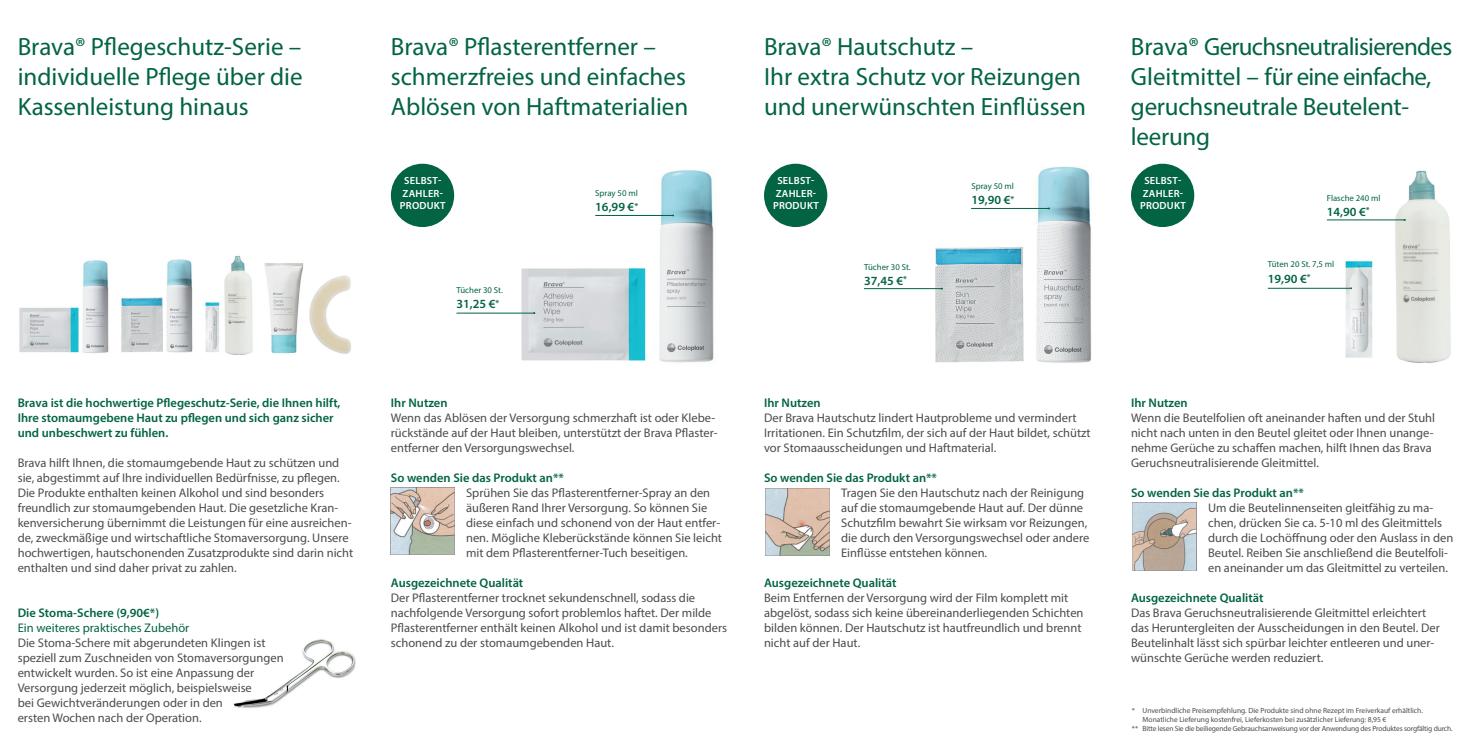
<style>
.page{position:relative;width:1482px;height:745px;background:#fff}
.page>*{position:absolute;margin:0;border:0;box-sizing:border-box;transform-origin:0 0}
.t1{font:25px/30px "Myriad Pro";color:#026442}
.t2{font:12.5px/15px "Myriad Pro";color:#4b4c4d}
.t3{font:600 12.5px/15px "Myriad Pro";color:#026442}
.t4{font:12.5px "Myriad Pro";color:#026442}
.t5{font:600 10.38px/12.4px "Myriad Pro";letter-spacing:.02em;color:#fff;text-align:center}
.t6{font:8.75px "Myriad Pro";color:#026442}
.t7{font:7.5px "Myriad Pro";color:#4b4c4d}
.t8{font:7.5px "Myriad Pro";letter-spacing:-.02em;color:#4b4c4d}
</style>
<div class="page">
<img style="left:234px;top:639px;width:122px;height:69px">
<img style="left:19px;top:255px;width:332px;height:100px">
<img style="left:515px;top:170px;width:199px;height:193px">
<img style="left:894px;top:166px;width:197px;height:197px">
<img style="left:1325px;top:170px;width:126px;height:193px">
<div style="left:391px;top:164px;width:63px;height:63px;background:#026442;border-radius:50%"></div>
<div style="left:764px;top:164px;width:63px;height:63px;background:#026442;border-radius:50%"></div>
<div style="left:1130px;top:164px;width:64px;height:63px;background:#026442;border-radius:50%"></div>
<hr style="left:595px;top:215px;width:79px;height:1px;background:#026442">
<hr style="left:456px;top:313px;width:79px;height:1px;background:#026442">
<hr style="left:1326px;top:219px;width:79px;height:1px;background:#026442">
<hr style="left:864px;top:288px;width:78px;height:1px;background:#026442">
<hr style="left:971px;top:208px;width:78px;height:1px;background:#026442">
<hr style="left:1267px;top:288px;width:82px;height:1px;background:#026442">
<img style="left:391px;top:487px;width:63px;height:67px">
<img style="left:765px;top:488px;width:64px;height:67px">
<img style="left:1132px;top:502px;width:64px;height:67px">
<h1 class="t1" style="left:18px;top:31px;width:286px;text-align:justify">Brava® Pflegeschutz-Serie – individuelle Pflege über die Kassenleistung hinaus</h1>
<h1 class="t1" style="left:391px;top:31px;width:299px">Brava® Pflasterentferner – schmerzfreies und einfaches<br>Ablösen von Haftmaterialien</h1>
<h1 class="t1" style="left:764px;top:31px;width:323px">Brava® Hautschutz –<br>Ihr extra Schutz vor Reizungen und unerwünschten Einflüssen</h1>
<h1 class="t1" style="left:1130px;top:31px;width:323px">Brava® Geruchsneutralisierendes<br>Gleitmittel – für eine einfache, geruchsneutrale Beutelent&shy;leerung</h1>
<p class="t3" style="left:18px;top:394px;width:324px">Brava ist die hochwertige Pflegeschutz-Serie, die Ihnen hilft,<br>Ihre stomaumgebene Haut zu pflegen und sich ganz sicher und unbeschwert zu fühlen.</p>
<p class="t2" style="left:18px;top:454px;width:337px">Brava hilft Ihnen, die stomaumgebende Haut zu schützen und sie, abgestimmt auf Ihre individuellen Bedürfnisse, zu pflegen.<br>Die Produkte enthalten keinen Alkohol und sind besonders freundlich zur stomaumgebenden Haut. Die gesetzliche Kran&shy;kenversicherung übernimmt die Leistungen für eine ausreichen&shy;de, zweckmäßige und wirtschaftliche Stomaversorgung. Unsere hochwertigen, hautschonenden Zusatzprodukte sind darin nicht enthalten und sind daher privat zu zahlen.</p>
<p class="t3" style="left:18px;top:604px;width:143px">Die Stoma-Schere (9,90€*)</p>
<p class="t4" style="left:18px;top:619px;width:173px">Ein weiteres praktisches Zubehör</p>
<p class="t2" style="left:18px;top:634px;width:267px">Die Stoma-Schere mit abgerundeten Klingen ist speziell zum Zuschneiden von Stomaversorgungen entwickelt wurden. So ist eine Anpassung der Versorgung jederzeit möglich, beispielsweise<br>bei Gewichtveränderungen oder in den<br>ersten Wochen nach der Operation.</p>
<p class="t5" style="left:400px;top:174px;width:47px">Selbst&shy;zah ler&shy;produkt</p>
<p class="t5" style="left:773px;top:174px;width:47px">Selbst&shy;zah ler&shy;produkt</p>
<p class="t5" style="left:1139px;top:174px;width:47px">Selbst&shy;zah ler&shy;produkt</p>
<p class="t6" style="left:971px;top:181px;width:44px">Spray 50 ml</p>
<p class="t3" style="left:971px;top:192px;width:44px">19,90 €<sup>*</sup></p>
<p class="t6" style="left:595px;top:188px;width:44px">Spray 50 ml</p>
<p class="t3" style="left:595px;top:199px;width:44px">16,99 €<sup>*</sup></p>
<p class="t6" style="left:456px;top:284px;width:48px">Tücher 30 St.</p>
<p class="t3" style="left:456px;top:296px;width:44px">31,25 €<sup>*</sup></p>
<p class="t6" style="left:864px;top:261px;width:48px">Tücher 30 St.</p>
<p class="t3" style="left:864px;top:273px;width:44px">37,45 €<sup>*</sup></p>
<p class="t6" style="left:1326px;top:192px;width:55px">Flasche 240 ml</p>
<p class="t3" style="left:1326px;top:204px;width:44px">14,90 €<sup>*</sup></p>
<p class="t6" style="left:1267px;top:259px;width:68px">Tüten 20 St. 7,5 ml</p>
<p class="t3" style="left:1267px;top:270px;width:44px">19,90 €<sup>*</sup></p>
<p class="t3" style="left:391px;top:394px;width:58px">Ihr Nutzen</p>
<p class="t2" style="left:391px;top:409px;width:328px">Wenn das Ablösen der Versorgung schmerzhaft ist oder Klebe&shy;rückstände auf der Haut bleiben, unterstützt der Brava Pflaster&shy;entferner den Versorgungswechsel.</p>
<p class="t3" style="left:391px;top:469px;width:174px">So wenden Sie das Produkt an**</p>
<p class="t2" style="left:466px;top:484px;width:257px">Sprühen Sie das Pflasterentferner-Spray an den äußeren Rand Ihrer Versorgung. So können Sie diese einfach und schonend von der Haut entfer&shy;nen. Mögliche Kleberückstände können Sie leicht mit dem Pflasterentferner-Tuch beseitigen.</p>
<p class="t3" style="left:391px;top:574px;width:134px">Ausgezeichnete Qualität</p>
<p class="t2" style="left:391px;top:589px;width:337px">Der Pflasterentferner trocknet sekundenschnell, sodass die nachfolgende Versorgung sofort problemlos haftet. Der milde Pflasterentferner enthält keinen Alkohol und ist damit besonders schonend zu der stomaumgebenden Haut.</p>
<p class="t3" style="left:764px;top:394px;width:58px">Ihr Nutzen</p>
<p class="t2" style="left:764px;top:409px;width:328px">Der Brava Hautschutz lindert Hautprobleme und vermindert<br>Irritationen. Ein Schutzfilm, der sich auf der Haut bildet, schützt vor Stomaausscheidungen und Haftmaterial.</p>
<p class="t3" style="left:764px;top:469px;width:174px">So wenden Sie das Produkt an**</p>
<p class="t2" style="left:841px;top:484px;width:249px">Tragen Sie den Hautschutz nach der Reinigung auf die stomaumgebende Haut auf. Der dünne Schutzfilm bewahrt Sie wirksam vor Reizungen, die durch den Versorgungswechsel oder andere Einflüsse entstehen können.</p>
<p class="t3" style="left:764px;top:574px;width:134px">Ausgezeichnete Qualität</p>
<p class="t2" style="left:764px;top:589px;width:321px">Beim Entfernen der Versorgung wird der Film komplett mit abgelöst, sodass sich keine übereinanderliegenden Schichten bilden können. Der Hautschutz ist hautfreundlich und brennt nicht auf der Haut.</p>
<p class="t3" style="left:1130px;top:394px;width:58px">Ihr Nutzen</p>
<p class="t2" style="left:1130px;top:409px;width:305px">Wenn die Beutelfolien oft aneinander haften und der Stuhl nicht nach unten in den Beutel gleitet oder Ihnen unange&shy;nehme Gerüche zu schaffen machen, hilft Ihnen das Brava Geruchsneutralisierende Gleitmittel.</p>
<p class="t3" style="left:1130px;top:484px;width:174px">So wenden Sie das Produkt an**</p>
<p class="t2" style="left:1207px;top:499px;width:247px">Um die Beutelinnenseiten gleitfähig zu ma&shy;chen, drücken Sie ca. 5-10 ml des Gleitmittels durch die Lochöffnung oder den Auslass in den Beutel. Reiben Sie anschließend die Beutelfoli&shy;en aneinander um das Gleitmittel zu verteilen.</p>
<p class="t3" style="left:1130px;top:589px;width:134px">Ausgezeichnete Qualität</p>
<p class="t2" style="left:1130px;top:604px;width:310px">Das Brava Geruchsneutralisierende Gleitmittel erleichtert das Heruntergleiten der Ausscheidungen in den Beutel. Der Beutelinhalt lässt sich spürbar leichter entleeren und uner&shy;wünschte Gerüche werden reduziert.</p>
<p class="t7" style="left:1131px;top:705px;width:292px">* Unverbindliche Preisempfehlung. Die Produkte sind ohne Rezept im Freiverkauf erhältlich.</p>
<p class="t7" style="left:1142px;top:714px;width:245px">Monatliche Lieferung kostenfrei, Lieferkosten bei zusätzlicher Lieferung: 8,95 €</p>
<p class="t8" style="left:1131px;top:723px;width:322px">** Bitte lesen Sie die beiliegende Gebrauchsanweisung vor der Anwendung des Produktes sorgfältig durch.</p>
</div>
